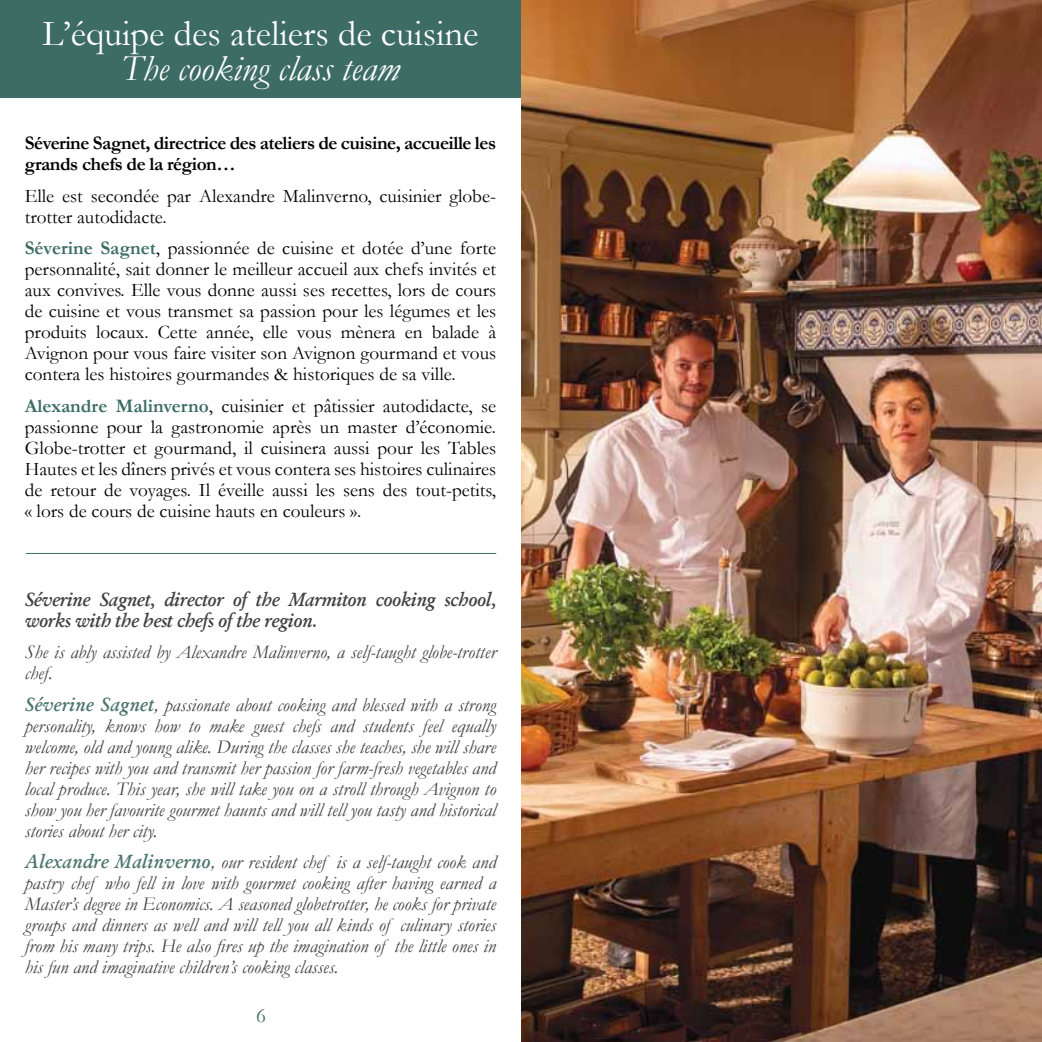
<style>
.page{position:relative;width:1042px;height:1042px;background:#fff}
.page>*{position:absolute;margin:0;border:0;box-sizing:border-box;transform-origin:0 0}
.t1{font:36.75px "Garamond";color:#fff}
.t2{font:italic 36.75px "Garamond";color:#fff}
.t3{font:21px "Garamond";color:#3c6c64}
.t4{font:italic 19.25px/21px "Garamond";color:#414042;text-align:justify}
.t5{font:19.25px/21px "Garamond";color:#000;text-align:justify}
.t6{font:italic 600 19.25px/21px "Garamond";letter-spacing:-.025em;color:#414042}
.t7{font:700 19.25px/21px "Garamond";letter-spacing:-.025em;color:#000}
.s1{font-weight:700;color:#3c6c64}
.s2{font-weight:600;color:#4d766e}
</style>
<div class="page">
<div style="left:0;top:0;width:662px;height:98px;background:#3c6c64"></div>
<hr style="left:26px;top:553px;width:470px;height:1px;background:#3c6c64">
<img style="left:521px;top:0;width:521px;height:1042px">
<h1 class="t1" style="left:43px;top:9px;width:438px">L’équipe des ateliers de cuisine</h1>
<h1 class="t2" style="left:121px;top:44px;width:280px">The cooking class team</h1>
<p class="t7" style="left:25px;top:132px;width:473px">Séverine Sagnet, directrice des ateliers de cuisine, accueille les grands chefs de la région…</p>
<p class="t5" style="left:25px;top:184px;width:473px">Elle est secondée par Alexandre Malinverno, cuisinier globe&shy;trotter autodidacte.</p>
<p class="t5" style="left:25px;top:237px;width:473px"><span class="s1">Séverine Sagnet</span>, passionnée de cuisine et dotée d’une forte personnalité, sait donner le meilleur accueil aux chefs invités et aux convives. Elle vous donne aussi ses recettes, lors de cours de cuisine et vous transmet sa passion pour les légumes et les produits locaux. Cette année, elle vous mènera en balade à Avignon pour vous faire visiter son Avignon gourmand et vous contera les histoires gourmandes &amp; historiques de sa ville.</p>
<p class="t5" style="left:25px;top:394px;width:473px"><span class="s1">Alexandre Malinverno</span>, cuisinier et pâtissier autodidacte, se passionne pour la gastronomie après un master d’économie.<br>Globe-trotter et gourmand, il cuisinera aussi pour les Tables Hautes et les dîners privés et vous contera ses histoires culinaires de retour de voyages. Il éveille aussi les sens des tout-petits, « lors de cours de cuisine hauts en couleurs ».</p>
<p class="t6" style="left:25px;top:589px;width:473px">Séverine Sagnet, director of the Marmiton cooking school, works with the best chefs of the region.</p>
<p class="t4" style="left:25px;top:641px;width:473px">She is ably assisted by Alexandre Malinverno, a self-taught globe-trotter chef.</p>
<p class="t4" style="left:25px;top:694px;width:473px"><span class="s2">Séverine Sagnet</span>, passionate about cooking and blessed with a strong personality, knows how to make guest chefs and students feel equally welcome, old and young alike. During the classes she teaches, she will share her recipes with you and transmit her passion for farm-fresh vegetables and local produce. This year, she will take you on a stroll through Avignon to show you her favourite gourmet haunts and will tell you tasty and historical stories about her city.</p>
<p class="t4" style="left:25px;top:851px;width:473px"><span class="s2">Alexandre Malinverno</span>, our resident chef is a self-taught cook and pastry chef who fell in love with gourmet cooking after having earned a Master’s degree in Economics. A seasoned globetrotter, he cooks for private groups and dinners as well and will tell you all kinds of culinary stories from his many trips. He also fires up the imagination of the little ones in his fun and imaginative children’s cooking classes.</p>
<p class="t3" style="left:256px;top:1001px;width:11px">6</p>
</div>
